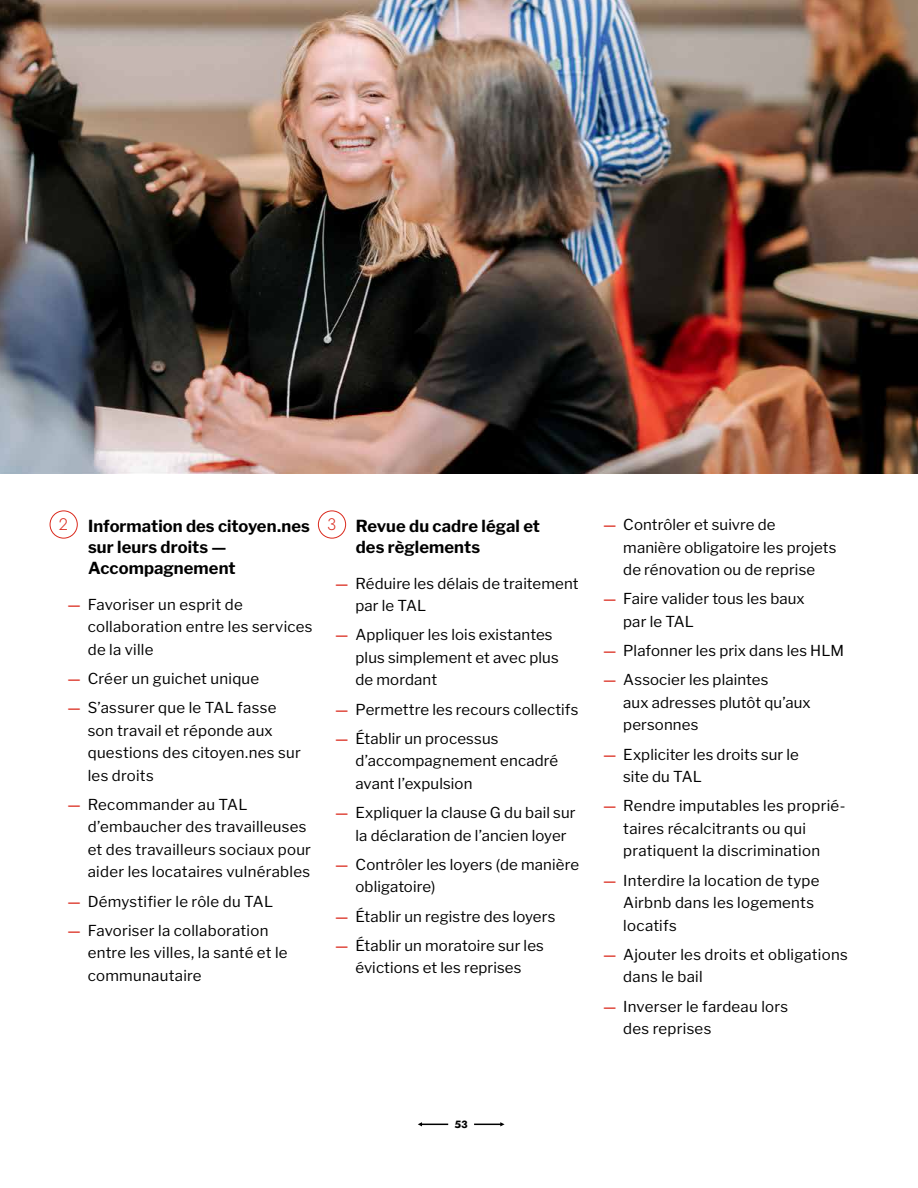
<style>
.page{position:relative;width:918px;height:1188px;background:#fff}
.page>*{position:absolute;margin:0;border:0;box-sizing:border-box;transform-origin:0 0}
.t1{font:300 16.65px "Jost";color:#da291c}
.t2{font:700 16.5px/21px "Libre Franklin";letter-spacing:.005em;color:#000}
.t3{font:15px/22.5px "Libre Franklin";letter-spacing:.01em;color:#000}
.t4{font:700 10.5px "Jost";color:#000}
.s1{font-weight:500;color:#da291c}
</style>
<div class="page">
<img style="left:0;top:0;width:918px;height:473px">
<svg style="left:418px;top:1122px;width:30px;height:4px"></svg>
<svg style="left:474px;top:1122px;width:31px;height:4px"></svg>
<div style="left:50px;top:511px;width:28px;height:28px;border:1px solid #da291c;border-radius:50%"></div>
<div style="left:318px;top:511px;width:28px;height:28px;border:1px solid #da291c;border-radius:50%"></div>
<p class="t1" style="left:59px;top:513px;width:11px">2</p>
<p class="t1" style="left:327px;top:513px;width:11px">3</p>
<p class="t2" style="left:88px;top:515px;width:223px">Information des citoyen.nes sur leurs droits —<br>Accompagnement</p>
<p class="t3" style="left:88px;top:593px;width:226px;text-indent:-20px"><span class="s1">—</span> Favoriser un esprit de collaboration entre les services de la ville</p>
<p class="t3" style="left:67px;top:667px;width:193px"><span class="s1">—</span> Créer un guichet unique</p>
<p class="t3" style="left:88px;top:696px;width:215px;text-indent:-20px"><span class="s1">—</span> S’assurer que le TAL fasse son travail et réponde aux questions des citoyen.nes sur les droits</p>
<p class="t3" style="left:88px;top:793px;width:225px;text-indent:-20px"><span class="s1">—</span> Recommander au TAL d’embaucher des travailleuses et des travailleurs sociaux pour aider les locataires vulnérables</p>
<p class="t3" style="left:67px;top:890px;width:207px"><span class="s1">—</span> Démystifier le rôle du TAL</p>
<p class="t3" style="left:88px;top:919px;width:201px;text-indent:-20px"><span class="s1">—</span> Favoriser la collaboration entre les villes, la santé et le communautaire</p>
<p class="t2" style="left:356px;top:515px;width:186px">Revue du cadre légal et des règlements</p>
<p class="t3" style="left:356px;top:572px;width:225px;text-indent:-20px"><span class="s1">—</span> Réduire les délais de traitement par le TAL</p>
<p class="t3" style="left:356px;top:624px;width:205px;text-indent:-20px"><span class="s1">—</span> Appliquer les lois existantes plus simplement et avec plus de mordant</p>
<p class="t3" style="left:335px;top:698px;width:245px"><span class="s1">—</span> Permettre les recours collectifs</p>
<p class="t3" style="left:356px;top:727px;width:204px;text-indent:-20px"><span class="s1">—</span> Établir un processus d’accompagnement encadré avant l’expulsion</p>
<p class="t3" style="left:356px;top:801px;width:222px;text-indent:-20px"><span class="s1">—</span> Expliquer la clause G du bail sur la déclaration de l’ancien loyer</p>
<p class="t3" style="left:356px;top:853px;width:225px;text-indent:-20px"><span class="s1">—</span> Contrôler les loyers (de manière obligatoire)</p>
<p class="t3" style="left:335px;top:905px;width:222px"><span class="s1">—</span> Établir un registre des loyers</p>
<p class="t3" style="left:335px;top:934px;width:210px;text-align:center"><span class="s1">—</span> Établir un moratoire sur les évictions et les reprises</p>
<p class="t3" style="left:623px;top:513px;width:215px;text-indent:-20px"><span class="s1">—</span> Contrôler et suivre de manière obligatoire les projets de rénovation ou de reprise</p>
<p class="t3" style="left:623px;top:588px;width:183px;text-indent:-20px"><span class="s1">—</span> Faire valider tous les baux par le TAL</p>
<p class="t3" style="left:603px;top:639px;width:243px"><span class="s1">—</span> Plafonner les prix dans les HLM</p>
<p class="t3" style="left:623px;top:669px;width:189px;text-indent:-20px"><span class="s1">—</span> Associer les plaintes<br>aux adresses plutôt qu’aux personnes</p>
<p class="t3" style="left:623px;top:743px;width:177px;text-indent:-20px"><span class="s1">—</span> Expliciter les droits sur le site du TAL</p>
<p class="t3" style="left:623px;top:795px;width:224px;text-indent:-20px"><span class="s1">—</span> Rendre imputables les proprié&shy;taires récalcitrants ou qui pratiquent la discrimination</p>
<p class="t3" style="left:623px;top:869px;width:198px;text-indent:-20px"><span class="s1">—</span> Interdire la location de type<br>Airbnb dans les logements locatifs</p>
<p class="t3" style="left:623px;top:943px;width:226px;text-indent:-20px"><span class="s1">—</span> Ajouter les droits et obligations dans le bail</p>
<p class="t3" style="left:623px;top:995px;width:166px;text-indent:-20px"><span class="s1">—</span> Inverser le fardeau lors des reprises</p>
<p class="t4" style="left:455px;top:1117px;width:15px">53</p>
</div>
